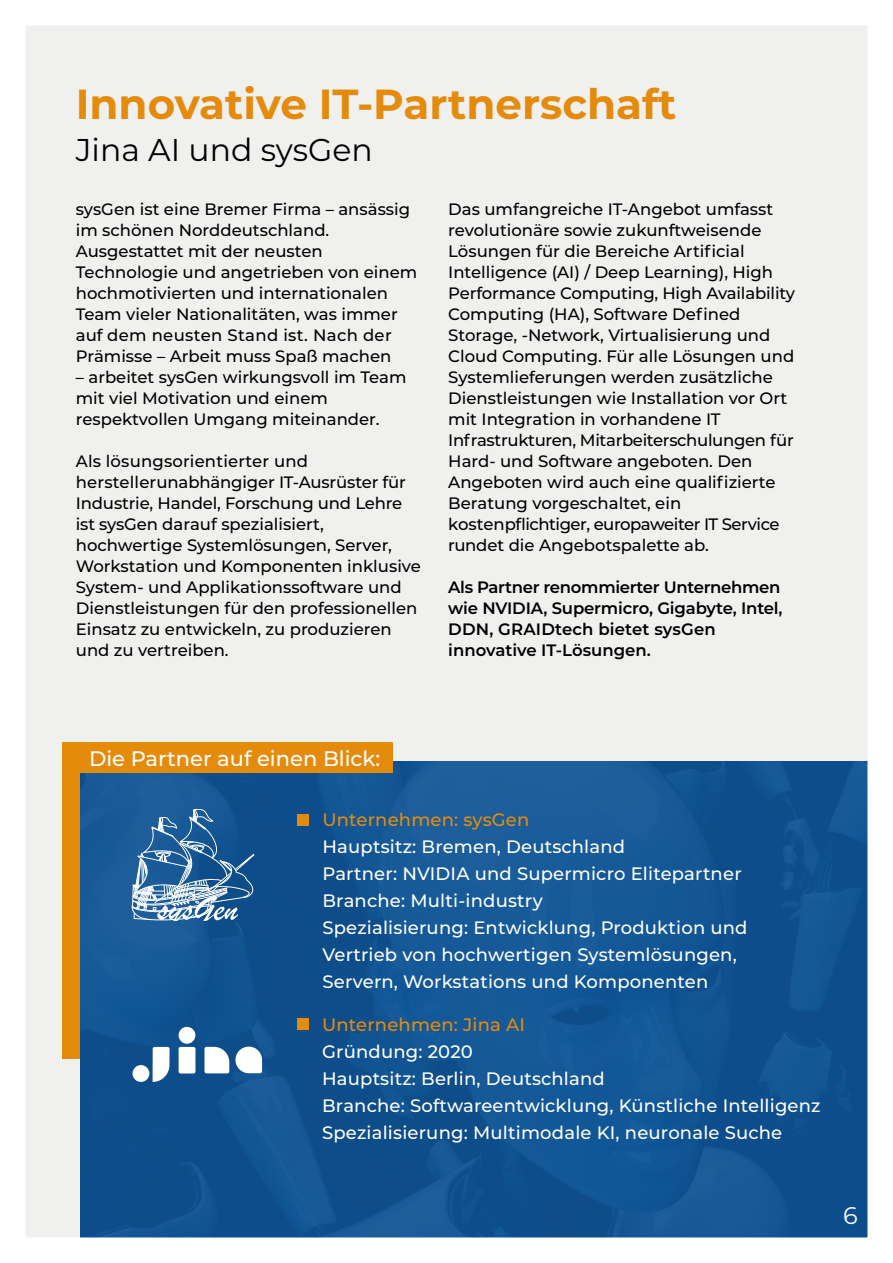
<style>
.page{position:relative;width:893px;height:1263px;background:#fff}
.page>*{position:absolute;margin:0;border:0;box-sizing:border-box;transform-origin:0 0}
.t1{font:700 42px "Montserrat";color:#e58b0c}
.t2{font:31.5px "Montserrat";color:#000}
.t3{font:24px "Montserrat";color:#fff}
.t4{font:500 21px "Montserrat";color:#fff}
.t5{font:500 18px/27px "Montserrat";letter-spacing:.01em;color:#fff}
.t6{font:500 18px "Montserrat";letter-spacing:.01em;color:#e58b0c}
.t7{font:500 16.5px/21px "Montserrat";color:#000}
.t8{font:600 16.5px/21px "Montserrat";letter-spacing:-.01em;color:#000}
</style>
<div class="page">
<div style="left:27px;top:27px;width:839px;height:1209px;background:#f0f0ef"></div>
<div style="left:63px;top:749px;width:17px;height:310px;background:#e58b0c"></div>
<div style="left:80px;top:761px;width:813px;height:502px;background:#0f5394"></div>
<div style="left:0;top:0;width:893px;height:1263px;border:26px solid #fff"></div>
<div style="left:133px;top:1065px;width:16px;height:17px;background:#fff;border-radius:50%"></div>
<svg style="left:153px;top:1046px;width:109px;height:36px"></svg>
<div style="left:179px;top:1027px;width:16px;height:17px;background:#fff;border-radius:50%"></div>
<div style="left:297px;top:814px;width:12px;height:12px;background:#e58b0c"></div>
<div style="left:297px;top:1018px;width:11px;height:12px;background:#e58b0c"></div>
<svg style="left:132px;top:809px;width:122px;height:112px"></svg>
<div style="left:63px;top:742px;width:330px;height:31px;background:#e58b0c"></div>
<h1 class="t1" style="left:76px;top:74px;width:602px">Innovative IT-Partnerschaft</h1>
<h2 class="t2" style="left:76px;top:128px;width:299px">Jina AI und sysGen</h2>
<p class="t7" style="left:76px;top:198px;width:343px">sysGen ist eine Bremer Firma – ansässig im schönen Norddeutschland.<br>Ausgestattet mit der neusten Technologie und angetrieben von einem hochmotivierten und internationalen Team vieler Nationalitäten, was immer auf dem neusten Stand ist. Nach der Prämisse – Arbeit muss Spaß machen</p>
<p class="t7" style="left:76px;top:366px;width:332px">– arbeitet sysGen wirkungsvoll im Team mit viel Motivation und einem respektvollen Umgang miteinander.</p>
<p class="t7" style="left:76px;top:450px;width:347px">Als lösungsorientierter und herstellerunabhängiger IT-Ausrüster für Industrie, Handel, Forschung und Lehre ist sysGen darauf spezialisiert, hochwertige Systemlösungen, Server, Workstation und Komponenten inklusive System- und Applikationssoftware und Dienstleistungen für den professionellen Einsatz zu entwickeln, zu produzieren und zu vertreiben.</p>
<p class="t7" style="left:448px;top:198px;width:348px">Das umfangreiche IT-Angebot umfasst revolutionäre sowie zukunftweisende Lösungen für die Bereiche Artificial Intelligence (AI) / Deep Learning), High Performance Computing, High Availability Computing (HA), Software Defined Storage, -Network, Virtualisierung und Cloud Computing. Für alle Lösungen und Systemlieferungen werden zusätzliche Dienstleistungen wie Installation vor Ort mit Integration in vorhandene IT Infrastrukturen, Mitarbeiterschulungen für Hard- und Software angeboten. Den Angeboten wird auch eine qualifizierte Beratung vorgeschaltet, ein kostenpflichtiger, europaweiter IT Service rundet die Angebotspalette ab.</p>
<p class="t8" style="left:448px;top:576px;width:336px">Als Partner renommierter Unternehmen wie NVIDIA, Supermicro, Gigabyte, Intel, DDN, GRAIDtech bietet sysGen innovative IT-Lösungen.</p>
<p class="t4" style="left:89px;top:743px;width:293px">Die Partner auf einen Blick:</p>
<p class="t6" style="left:322px;top:807px;width:208px">Unternehmen: sysGen</p>
<p class="t5" style="left:322px;top:833px;width:427px">Hauptsitz: Bremen, Deutschland<br>Partner: NVIDIA und Supermicro Elitepartner Branche: Multi-industry<br>Spezialisierung: Entwicklung, Produktion und Vertrieb von hochwertigen Systemlösungen, Servern, Workstations und Komponenten</p>
<p class="t6" style="left:322px;top:1012px;width:205px">Unternehmen: Jina AI</p>
<p class="t5" style="left:322px;top:1038px;width:500px">Gründung: 2020<br>Hauptsitz: Berlin, Deutschland<br>Branche: Softwareentwicklung, Künstliche Intelligenz Spezialisierung: Multimodale KI, neuronale Suche</p>
<h3 class="t3" style="left:843px;top:1199px;width:16px">6</h3>
</div>
